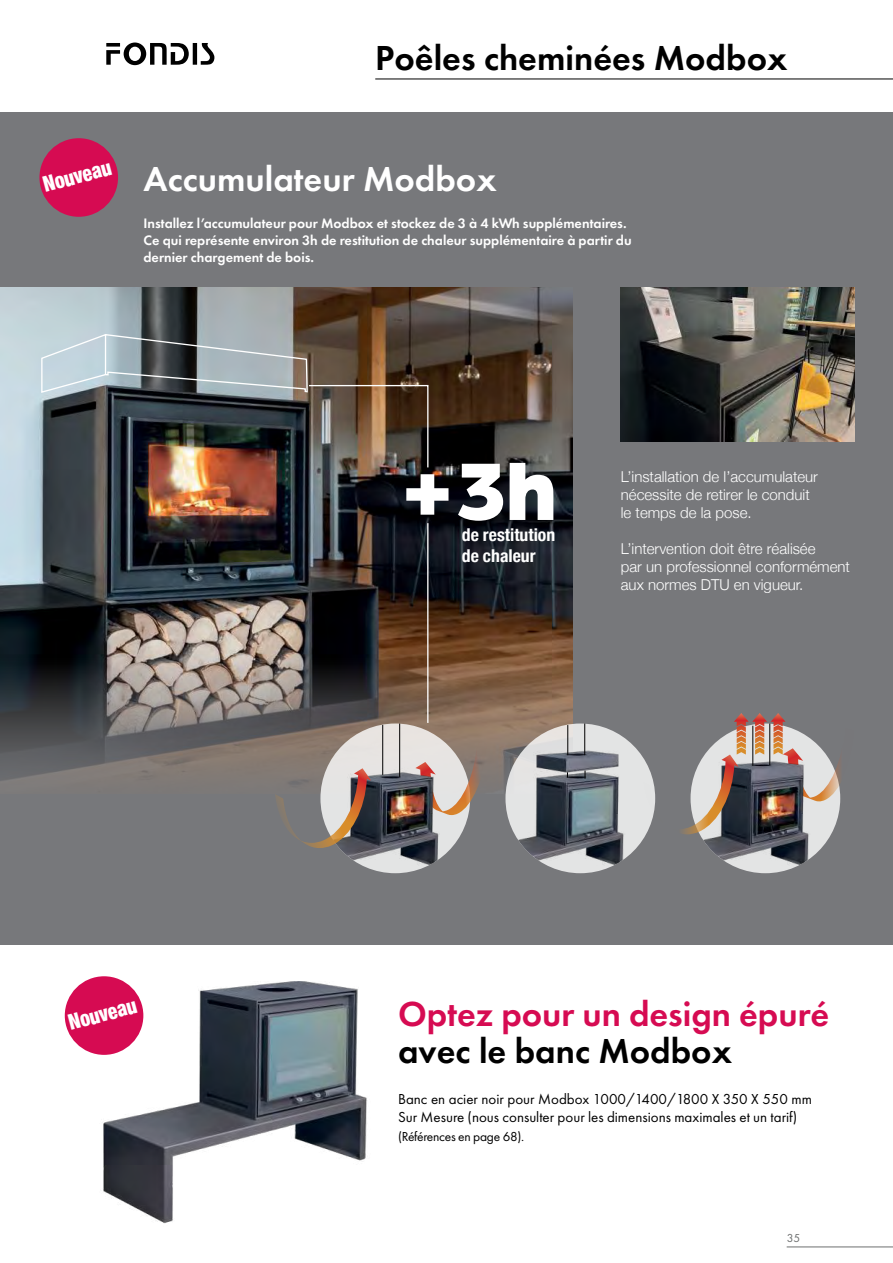
<style>
.page{position:relative;width:893px;height:1263px;background:#fff}
.page>*{position:absolute;margin:0;border:0;box-sizing:border-box;transform-origin:0 0}
.t1{font:900 86.7px "Arboria";color:#fff}
.t2{font:600 36px "Futura PT";color:#000}
.t3{font:600 36px "Futura PT";color:#d60b52}
.t4{font:600 36px "Futura PT";color:#fff}
.t5{font:900 condensed 21.75px "Helvetica Neue";color:#fff;scale:.9 1}
.t6{font:700 condensed 17.7px/21.1px "Helvetica Neue";color:#fff}
.t7{font:300 15px/18px "Helvetica Neue";color:#fff}
.t8{font:15px/18px "Futura PT";color:#000}
.t9{font:600 14.25px/17.1px "Futura PT";color:#fff}
.t10{font:13.5px "Futura PT";letter-spacing:-.02em;color:#000}
.t11{font:12px "Futura PT";color:#6d6f6f}
</style>
<div class="page">
<div style="left:0;top:113px;width:893px;height:832px;background:#77787b"></div>
<hr style="left:193px;top:43px;width:4px;height:22px;background:#000">
<svg style="left:201px;top:43px;width:13px;height:22px"></svg>
<svg style="left:106px;top:43px;width:83px;height:22px"></svg>
<hr style="left:375px;top:79px;width:518px;height:1px;background:#000">
<hr style="left:787px;top:1246px;width:106px;height:1px;background:#6d6f6f">
<div style="left:39px;top:138px;width:79px;height:79px;background:#d60b52;border-radius:50%"></div>
<div style="left:65px;top:976px;width:78px;height:79px;background:#d60b52;border-radius:50%"></div>
<img style="left:90px;top:982px;width:277px;height:242px">
<img style="left:0;top:287px;width:573px;height:494px">
<hr style="left:427px;top:523px;width:1px;height:200px;background:#fff">
<img style="left:505px;top:723px;width:150px;height:150px;border-radius:75px">
<hr style="left:584px;top:723px;width:1px;height:32px;background:#000">
<hr style="left:567px;top:725px;width:1px;height:30px;background:#000">
<svg style="left:444px;top:741px;width:43px;height:74px"></svg>
<img style="left:690px;top:723px;width:150px;height:150px;border-radius:75px">
<img style="left:642px;top:713px;width:199px;height:121px">
<img style="left:320px;top:723px;width:150px;height:150px;border-radius:75px">
<svg style="left:275px;top:768px;width:96px;height:80px"></svg>
<hr style="left:399px;top:723px;width:1px;height:54px;background:#000">
<hr style="left:769px;top:723px;width:1px;height:42px;background:#000">
<hr style="left:753px;top:726px;width:1px;height:40px;background:#000">
<img style="left:41px;top:333px;width:388px;height:136px">
<img style="left:621px;top:287px;width:234px;height:154px">
<h2 class="t2" style="left:375px;top:35px;width:414px">Poêles cheminées Modbox</h2>
<h3 class="t5" style="left:39px;top:167px;width:79px;rotate:-15deg">Nouveau</h3>
<h2 class="t4" style="left:143px;top:157px;width:355px">Accumulateur Modbox</h2>
<p class="t9" style="left:143px;top:214px;width:490px">Installez l’accumulateur pour Modbox et stockez de 3 à 4 kWh supplémentaires.<br>Ce qui représente environ 3h de restitution de chaleur supplémentaire à partir du dernier chargement de bois.</p>
<h1 class="t1" style="left:402px;top:429px;width:156px">+ 3h</h1>
<p class="t6" style="left:462px;top:523px;width:95px">de restitution de chaleur</p>
<p class="t7" style="left:621px;top:466px;width:199px">L’installation de l’accumulateur nécessite de retirer le conduit le temps de la pose.</p>
<p class="t7" style="left:621px;top:538px;width:231px">L’intervention doit être réalisée<br>par un professionnel conformément aux normes DTU en vigueur.</p>
<h3 class="t5" style="left:64px;top:1005px;width:79px;rotate:-15deg">Nouveau</h3>
<h2 class="t3" style="left:398px;top:991px;width:433px">Optez pour un design épuré</h2>
<h2 class="t2" style="left:398px;top:1028px;width:335px">avec le banc Modbox</h2>
<p class="t8" style="left:398px;top:1089px;width:415px">Banc en acier noir pour Modbox 1000/1400/1800 X 350 X 550 mm<br>Sur Mesure (nous consulter pour les dimensions maximales et un tarif)</p>
<p class="t10" style="left:398px;top:1129px;width:126px">(Références en page 68).</p>
<p class="t11" style="left:787px;top:1231px;width:15px">35</p>
</div>
